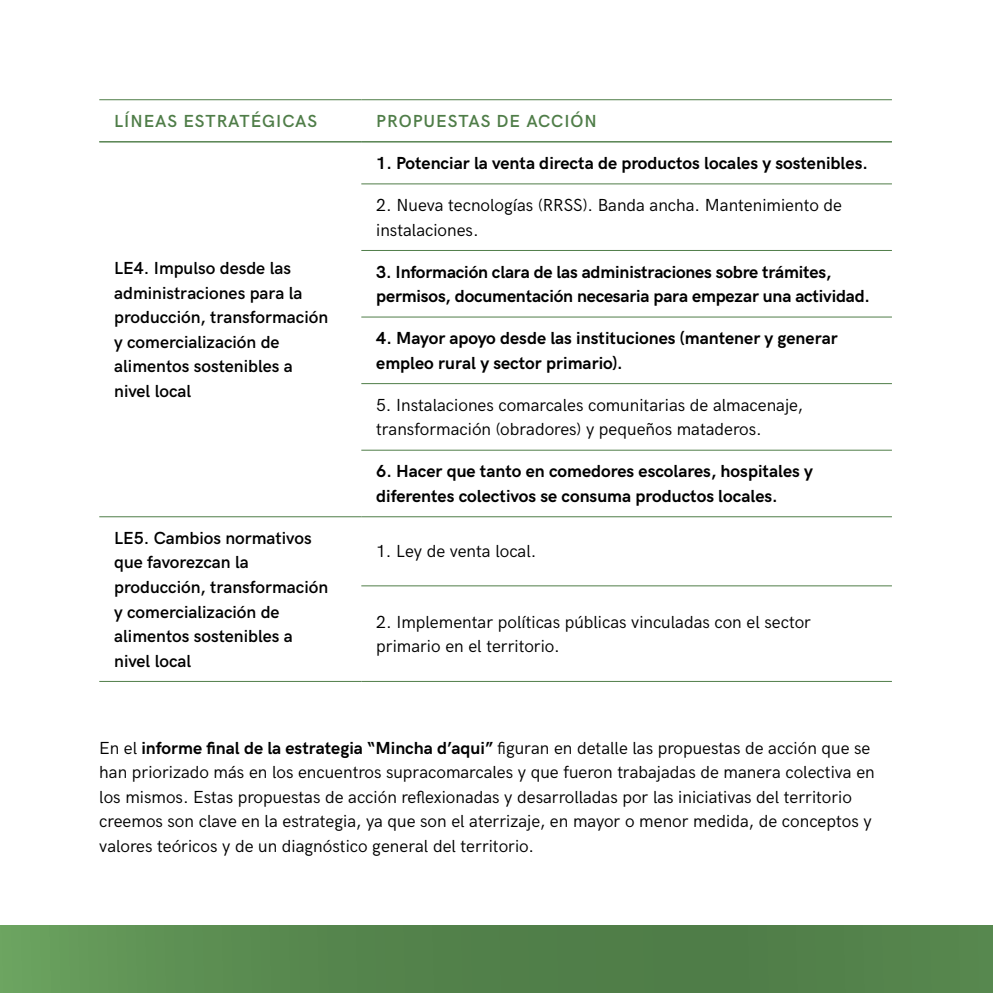
<style>
.page{position:relative;width:993px;height:993px;background:#fff}
.page>*{position:absolute;margin:0;border:0;box-sizing:border-box;transform-origin:0 0}
.t1{font:17.5px/24.5px "HK Grotesk";color:#000}
.t2{font:700 17.5px/24.5px "HK Grotesk";color:#000}
.t3{font:600 17.5px/24.5px "HK Grotesk";color:#000}
.t4{font:600 17.5px "HK Grotesk";letter-spacing:.055em;color:#4f7d48}
.s1{font-weight:700}
</style>
<div class="page">
<hr style="left:361px;top:183px;width:530px;height:1px;background:#4f7d48">
<hr style="left:361px;top:250px;width:530px;height:1px;background:#4f7d48">
<hr style="left:361px;top:316px;width:530px;height:1px;background:#4f7d48">
<hr style="left:361px;top:383px;width:530px;height:1px;background:#4f7d48">
<hr style="left:99px;top:516px;width:262px;height:1px;background:#4f7d48">
<hr style="left:361px;top:516px;width:530px;height:1px;background:#4f7d48">
<hr style="left:361px;top:585px;width:530px;height:1px;background:#4f7d48">
<hr style="left:99px;top:680px;width:262px;height:1px;background:#4f7d48">
<hr style="left:361px;top:680px;width:530px;height:1px;background:#4f7d48">
<hr style="left:361px;top:449px;width:530px;height:1px;background:#4f7d48">
<hr style="left:99px;top:99px;width:262px;height:1px;background:#4f7d48">
<hr style="left:361px;top:99px;width:530px;height:1px;background:#4f7d48">
<hr style="left:99px;top:141px;width:262px;height:1px;background:#4f7d48">
<hr style="left:361px;top:141px;width:530px;height:1px;background:#4f7d48">
<svg style="left:0;top:925px;width:992px;height:67px;background:#56874e"></svg>
<p class="t4" style="left:114px;top:108px;width:29px">Líneas</p>
<p class="t4" style="left:183px;top:108px;width:12px">estratégicas</p>
<p class="t4" style="left:376px;top:108px;width:23px">Prop</p>
<p class="t4" style="left:423px;top:108px;width:25px">uestas</p>
<p class="t4" style="left:496px;top:108px;width:43px">de acción</p>
<p class="t3" style="left:114px;top:254px;width:215px">LE4. Impulso desde las administraciones para la producción, transformación y comercialización de alimentos sostenibles a nivel local</p>
<p class="t3" style="left:114px;top:524px;width:215px">LE5. Cambios normativos que favorezcan la producción, transformación y comercialización de alimentos sostenibles a nivel local</p>
<p class="t2" style="left:376px;top:149px;width:493px">1. Potenciar la venta directa de productos locales y sostenibles.</p>
<p class="t1" style="left:376px;top:191px;width:467px">2. Nueva tecnologías (RRSS). Banda ancha. Mantenimiento de instalaciones.</p>
<p class="t2" style="left:376px;top:258px;width:495px">3. Información clara de las administraciones sobre trámites, permisos, documentación necesaria para empezar una actividad.</p>
<p class="t2" style="left:376px;top:324px;width:463px">4. Mayor apoyo desde las instituciones (mantener y generar empleo rural y sector primario).</p>
<p class="t1" style="left:376px;top:391px;width:428px">5. Instalaciones comarcales comunitarias de almacenaje, transformación (obradores) y pequeños mataderos.</p>
<p class="t2" style="left:376px;top:457px;width:438px">6. Hacer que tanto en comedores escolares, hospitales y diferentes colectivos se consuma productos locales.</p>
<p class="t1" style="left:376px;top:537px;width:162px">1. Ley de venta local.</p>
<p class="t1" style="left:376px;top:607px;width:436px">2. Implementar políticas públicas vinculadas con el sector primario en el territorio.</p>
<p class="t1" style="left:99px;top:733px;width:776px">En el <span class="s1">informe final de la estrategia “Mincha d’aqui”</span> figuran en detalle las propuestas de acción que se han priorizado más en los encuentros supracomarcales y que fueron trabajadas de manera colectiva en los mismos. Estas propuestas de acción reflexionadas y desarrolladas por las iniciativas del territorio creemos son clave en la estrategia, ya que son el aterrizaje, en mayor o menor medida, de conceptos y valores teóricos y de un diagnóstico general del territorio.</p>
</div>
